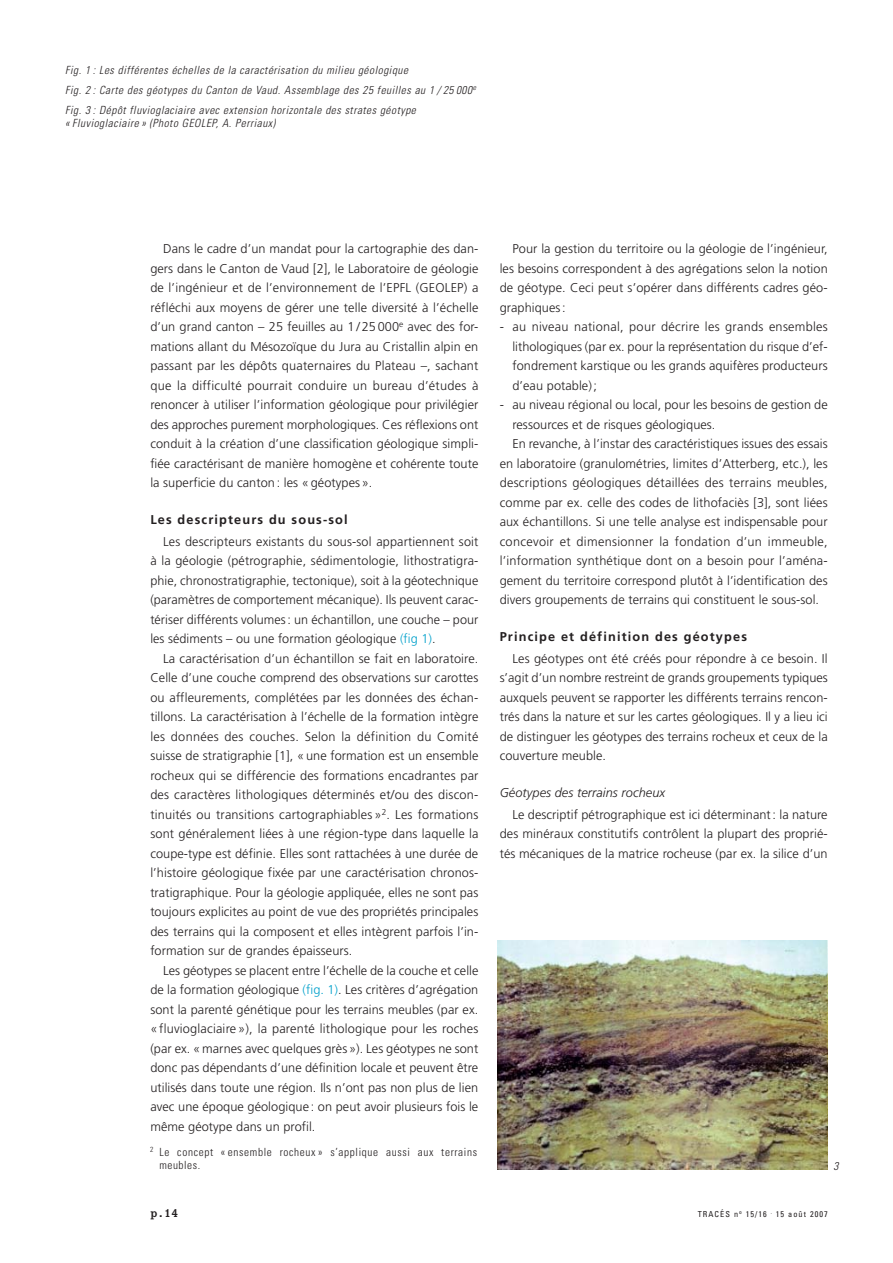
<style>
.page{position:relative;width:893px;height:1263px;background:#fff}
.page>*{position:absolute;margin:0;border:0;box-sizing:border-box;transform-origin:0 0}
.t1{font:300 12.75px/19.5px "Frutiger";letter-spacing:.005em;color:#231f20;text-align:justify}
.t2{font:300 12.75px "Frutiger";letter-spacing:.025em;color:#231f20}
.t3{font:700 12px "Corporate E";color:#231f20}
.t4{font:italic 300 condensed 11.25px/20px "Univers";letter-spacing:.05em;color:#231f20}
.t5{font:300 condensed 11.25px/13.5px "Univers";letter-spacing:.06em;color:#231f20}
.t6{font:condensed 8.25px "Univers";letter-spacing:.125em;color:#231f20}
.s1{font-weight:700}
.s2{color:#00a0cb}
.s3{font-style:italic}
</style>
<div class="page">
<svg style="left:497px;top:940px;width:330px;height:1px"></svg>
<img style="left:497px;top:941px;width:330px;height:229px">
<p class="t4" style="left:65px;top:61px;width:412px">Fig. 1 : Les différentes échelles de la caractérisation du milieu géologique<br>Fig. 2 : Carte des géotypes du Canton de Vaud. Assemblage des 25 feuilles au 1 / 25 000<sup>e<br></sup>Fig. 3 : Dépôt fluvioglaciaire avec extension horizontale des strates géotype</p>
<p class="t4" style="left:65px;top:114px;width:212px">« Fluvioglaciaire » (Photo GEOLEP, A. Perriaux)</p>
<p class="t1" style="left:150px;top:240px;width:330px;text-indent:13px">Dans le cadre d’un mandat pour la cartographie des dan&shy;gers dans le Canton de Vaud [2], le Laboratoire de géologie de l’ingénieur et de l’environnement de l’EPFL (GEOLEP) a réfléchi aux moyens de gérer une telle diversité à l’échelle d’un grand canton – 25 feuilles au 1 / 25 000<sup>e</sup> avec des for&shy;mations allant du Mésozoïque du Jura au Cristallin alpin en passant par les dépôts quaternaires du Plateau –, sachant que la difficulté pourrait conduire un bureau d’études à renoncer à utiliser l’information géologique pour privilégier des approches purement morphologiques. Ces réflexions ont conduit à la création d’une classification géologique simpli&shy;fiée caractérisant de manière homogène et cohérente toute la superficie du canton : les « géotypes ».</p>
<p class="t1" style="left:163px;top:509px;width:317px;line-height:22.2px;text-indent:-13px"><span class="s1">Les descripteurs du sous-sol<br></span>Les descripteurs existants du sous-sol appartiennent soit</p>
<p class="t1" style="left:150px;top:552px;width:330px">à la géologie (pétrographie, sédimentologie, lithostratigra-</p>
<p class="t1" style="left:150px;top:572px;width:329px">phie, chronostratigraphie, tectonique), soit à la géotechnique</p>
<p class="t1" style="left:150px;top:591px;width:330px">(paramètres de comportement mécanique). Ils peuvent carac-</p>
<p class="t1" style="left:150px;top:611px;width:329px">tériser différents volumes : un échantillon, une couche – pour</p>
<p class="t1" style="left:150px;top:630px;width:287px">les sédiments – ou une formation géologique <span class="s2">(fig 1)</span>.</p>
<p class="t1" style="left:163px;top:650px;width:317px">La caractérisation d’un échantillon se fait en laboratoire.</p>
<p class="t1" style="left:150px;top:669px;width:329px">Celle d’une couche comprend des observations sur carottes</p>
<p class="t1" style="left:150px;top:689px;width:330px">ou affleurements, complétées par les données des échan-</p>
<p class="t1" style="left:150px;top:708px;width:329px">tillons. La caractérisation à l’échelle de la formation intègre</p>
<p class="t2" style="left:150px;top:731px;width:330px">les données des couches. Selon la définition du Comité</p>
<p class="t1" style="left:150px;top:747px;width:329px">suisse de stratigraphie [1], « une formation est un ensemble</p>
<p class="t1" style="left:150px;top:767px;width:330px">rocheux qui se différencie des formations encadrantes par</p>
<p class="t1" style="left:150px;top:786px;width:330px">des caractères lithologiques déterminés et/ou des discon-</p>
<p class="t1" style="left:150px;top:806px;width:330px">tinuités ou transitions cartographiables »<sup>2</sup>. Les formations</p>
<p class="t1" style="left:150px;top:825px;width:329px">sont généralement liées à une région-type dans laquelle la</p>
<p class="t1" style="left:150px;top:845px;width:329px">coupe-type est définie. Elles sont rattachées à une durée de</p>
<p class="t1" style="left:150px;top:864px;width:330px">l’histoire géologique fixée par une caractérisation chronos-</p>
<p class="t1" style="left:150px;top:884px;width:329px">tratigraphique. Pour la géologie appliquée, elles ne sont pas</p>
<p class="t1" style="left:150px;top:903px;width:329px">toujours explicites au point de vue des propriétés principales</p>
<p class="t1" style="left:150px;top:923px;width:330px">des terrains qui la composent et elles intègrent parfois l’in-</p>
<p class="t1" style="left:150px;top:942px;width:204px">formation sur de grandes épaisseurs.</p>
<p class="t1" style="left:163px;top:962px;width:317px">Les géotypes se placent entre l’échelle de la couche et celle</p>
<p class="t1" style="left:150px;top:981px;width:329px">de la formation géologique <span class="s2">(fig. 1)</span>. Les critères d’agrégation</p>
<p class="t1" style="left:150px;top:1001px;width:329px">sont la parenté génétique pour les terrains meubles (par ex.</p>
<p class="t1" style="left:150px;top:1020px;width:330px">« fluvioglaciaire »), la parenté lithologique pour les roches</p>
<p class="t1" style="left:150px;top:1040px;width:329px">(par ex. « marnes avec quelques grès »). Les géotypes ne sont</p>
<p class="t1" style="left:150px;top:1059px;width:329px">donc pas dépendants d’une définition locale et peuvent être</p>
<p class="t1" style="left:150px;top:1079px;width:329px">utilisés dans toute une région. Ils n’ont pas non plus de lien</p>
<p class="t1" style="left:150px;top:1098px;width:329px">avec une époque géologique : on peut avoir plusieurs fois le</p>
<p class="t1" style="left:150px;top:1118px;width:167px">même géotype dans un profil.</p>
<p class="t5" style="left:159px;top:1146px;width:319px;text-indent:-9px"><sup>2</sup> Le concept « ensemble rocheux » s’applique aussi aux terrains meubles.</p>
<p class="t1" style="left:500px;top:240px;width:330px;text-indent:13px">Pour la gestion du territoire ou la géologie de l’ingénieur, les besoins correspondent à des agrégations selon la notion de géotype. Ceci peut s’opérer dans différents cadres géo&shy;graphiques :</p>
<p class="t1" style="left:512px;top:318px;width:317px;text-indent:-13px">- au niveau national, pour décrire les grands ensembles lithologiques (par ex. pour la représentation du risque d’ef&shy;fondrement karstique ou les grands aquifères producteurs d’eau potable) ;</p>
<p class="t1" style="left:500px;top:396px;width:329px">- au niveau régional ou local, pour les besoins de gestion de</p>
<p class="t1" style="left:512px;top:416px;width:205px">ressources et de risques géologiques.</p>
<p class="t1" style="left:512px;top:435px;width:317px">En revanche, à l’instar des caractéristiques issues des essais</p>
<p class="t1" style="left:500px;top:455px;width:329px">en laboratoire (granulométries, limites d’Atterberg, etc.), les</p>
<p class="t1" style="left:500px;top:474px;width:329px">descriptions géologiques détaillées des terrains meubles,</p>
<p class="t1" style="left:500px;top:494px;width:330px">comme par ex. celle des codes de lithofaciès [3], sont liées</p>
<p class="t1" style="left:500px;top:513px;width:329px">aux échantillons. Si une telle analyse est indispensable pour</p>
<p class="t2" style="left:500px;top:536px;width:330px">concevoir et dimensionner la fondation d’un immeuble,</p>
<p class="t1" style="left:500px;top:552px;width:330px">l’information synthétique dont on a besoin pour l’aména-</p>
<p class="t1" style="left:500px;top:572px;width:329px">gement du territoire correspond plutôt à l’identification des</p>
<p class="t1" style="left:500px;top:591px;width:321px">divers groupements de terrains qui constituent le sous-sol.</p>
<p class="t1" style="left:512px;top:626px;width:317px;line-height:22.2px;text-indent:-13px"><span class="s1">Principe et définition des géotypes<br></span>Les géotypes ont été créés pour répondre à ce besoin. Il</p>
<p class="t1" style="left:500px;top:669px;width:330px">s’agit d’un nombre restreint de grands groupements typiques auxquels peuvent se rapporter les différents terrains rencon&shy;trés dans la nature et sur les cartes géologiques. Il y a lieu ici de distinguer les géotypes des terrains rocheux et ceux de la couverture meuble.</p>
<p class="t1" style="left:512px;top:782px;width:317px;line-height:22.2px;text-indent:-13px"><span class="s3">Géotypes des terrains rocheux<br></span>Le descriptif pétrographique est ici déterminant : la nature</p>
<p class="t1" style="left:500px;top:825px;width:329px">des minéraux constitutifs contrôlent la plupart des proprié&shy;tés mécaniques de la matrice rocheuse (par ex. la silice d’un</p>
<p class="t4" style="left:833px;top:1157px;width:6px">3</p>
<p class="t3" style="left:150px;top:1208px;width:29px">p.14</p>
<p class="t6" style="left:698px;top:1211px;width:131px">TRACÉS n<sup>o</sup> 15/16 <sup>.</sup> 15 août 2007</p>
</div>
